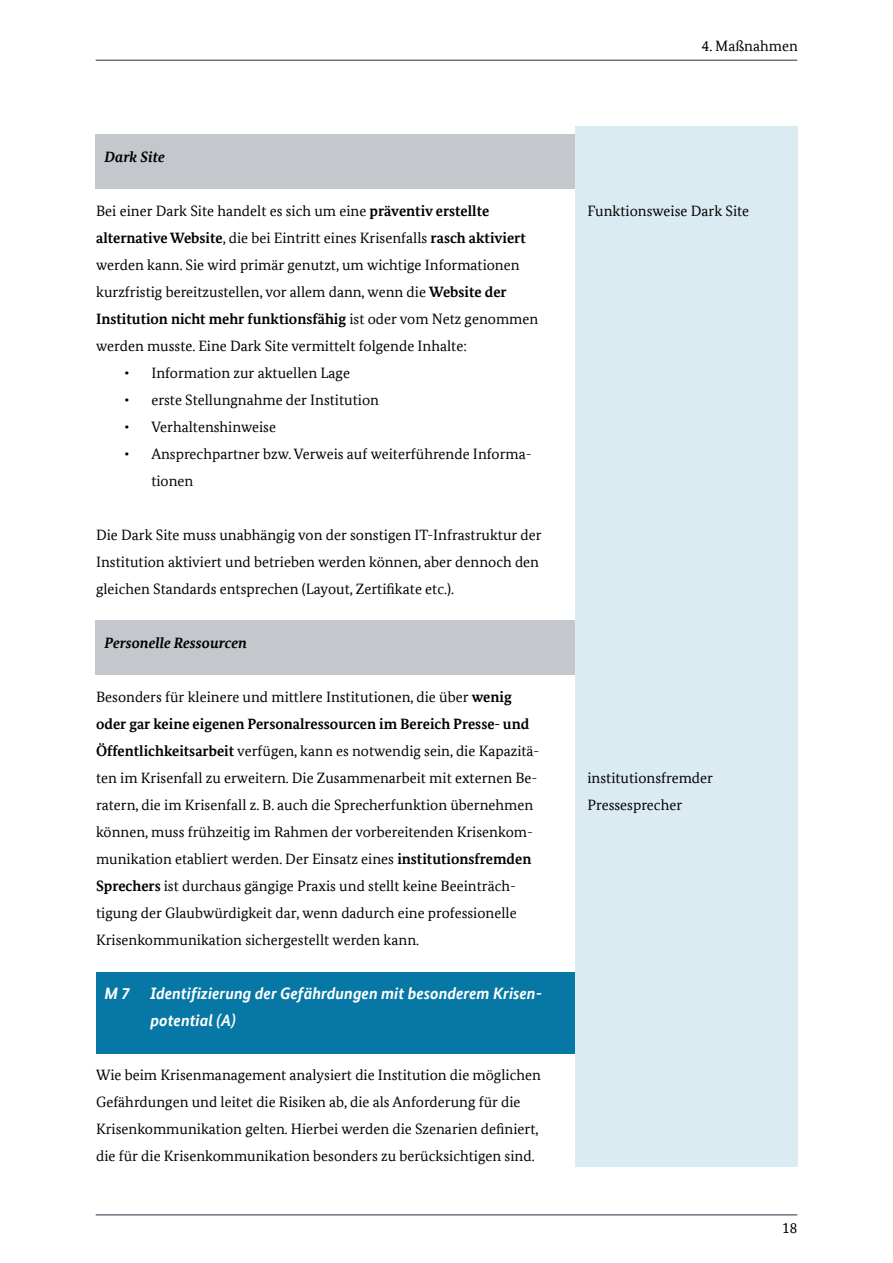
<style>
.page{position:relative;width:893px;height:1263px;background:#fff}
.page>*{position:absolute;margin:0;border:0;box-sizing:border-box;transform-origin:0 0}
.t1{font:italic 700 16.5px/27px "Bundes Sans Office";color:#fff}
.t2{font:15px/27px "Bundes Serif Office";color:#000}
.t3{font:italic 700 15px "Bundes Serif Office";color:#000}
.s1{font-weight:700}
</style>
<div class="page">
<div style="left:96px;top:972px;width:504px;height:81px;background:#0778a5"></div>
<div style="left:96px;top:135px;width:479px;height:54px;background:#c4c8cd"></div>
<div style="left:96px;top:621px;width:479px;height:54px;background:#c4c8cd"></div>
<div style="left:575px;top:126px;width:222px;height:1041px;background:#daebf1"></div>
<hr style="left:96px;top:1214px;width:701px;height:1px;background:#6b7581">
<hr style="left:96px;top:60px;width:701px;height:1px;background:#6b7581">
<p class="t3" style="left:105px;top:148px;width:62px">Dark Site</p>
<p class="t2" style="left:96px;top:197px;width:444px">Bei einer Dark Site handelt es sich um eine <span class="s1">präventiv erstellte alternative Website</span>, die bei Eintritt eines Krisenfalls <span class="s1">rasch aktiviert </span>werden kann. Sie wird primär genutzt, um wichtige Informationen kurzfristig bereitzustellen, vor allem dann, wenn die <span class="s1">Website der Institution nicht mehr funktionsfähig</span> ist oder vom Netz genommen werden musste. Eine Dark Site vermittelt folgende Inhalte:</p>
<p class="t2" style="left:124px;top:359px;width:227px">• Information zur aktuellen Lage</p>
<p class="t2" style="left:124px;top:386px;width:256px">• erste Stellungnahme der Institution</p>
<p class="t2" style="left:124px;top:413px;width:153px">• Verhaltenshinweise</p>
<p class="t2" style="left:151px;top:440px;width:382px;text-indent:-27px">• Ansprechpartner bzw. Verweis auf weiterführende Informa&shy;tionen</p>
<p class="t2" style="left:96px;top:521px;width:447px">Die Dark Site muss unabhängig von der sonstigen IT-Infrastruktur der<br>Institution aktiviert und betrieben werden können, aber dennoch den gleichen Standards entsprechen (Layout, Zertifikate etc.).</p>
<p class="t3" style="left:105px;top:634px;width:144px">Personelle Ressourcen</p>
<p class="t2" style="left:96px;top:683px;width:445px">Besonders für kleinere und mittlere Institutionen, die über <span class="s1">wenig oder gar keine eigenen Personalressourcen im Bereich Presse- und Öffentlichkeitsarbeit</span> verfügen, kann es notwendig sein, die Kapazitä&shy;ten im Krisenfall zu erweitern. Die Zusammenarbeit mit externen Be&shy;ratern, die im Krisenfall z. B. auch die Sprecherfunktion übernehmen können, muss frühzeitig im Rahmen der vorbereitenden Krisenkom&shy;munikation etabliert werden. Der Einsatz eines <span class="s1">institutionsfremden Sprechers</span> ist durchaus gängige Praxis und stellt keine Beeinträch&shy;tigung der Glaubwürdigkeit dar, wenn dadurch eine professionelle Krisenkommunikation sichergestellt werden kann.</p>
<p class="t1" style="left:150px;top:980px;width:393px;text-indent:-46px">M 7 Identifizierung der Gefährdungen mit besonderem Krisen&shy;potential (A)</p>
<p class="t2" style="left:96px;top:1061px;width:446px">Wie beim Krisenmanagement analysiert die Institution die möglichen Gefährdungen und leitet die Risiken ab, die als Anforderung für die Krisenkommunikation gelten. Hierbei werden die Szenarien definiert, die für die Krisenkommunikation besonders zu berücksichtigen sind.</p>
<p class="t2" style="left:702px;top:32px;width:97px">4. Maßnahmen</p>
<p class="t2" style="left:587px;top:197px;width:163px">Funktionsweise Dark Site</p>
<p class="t2" style="left:587px;top:764px;width:127px">institutionsfremder<br>Pressesprecher</p>
<p class="t2" style="left:782px;top:1214px;width:16px">18</p>
</div>
